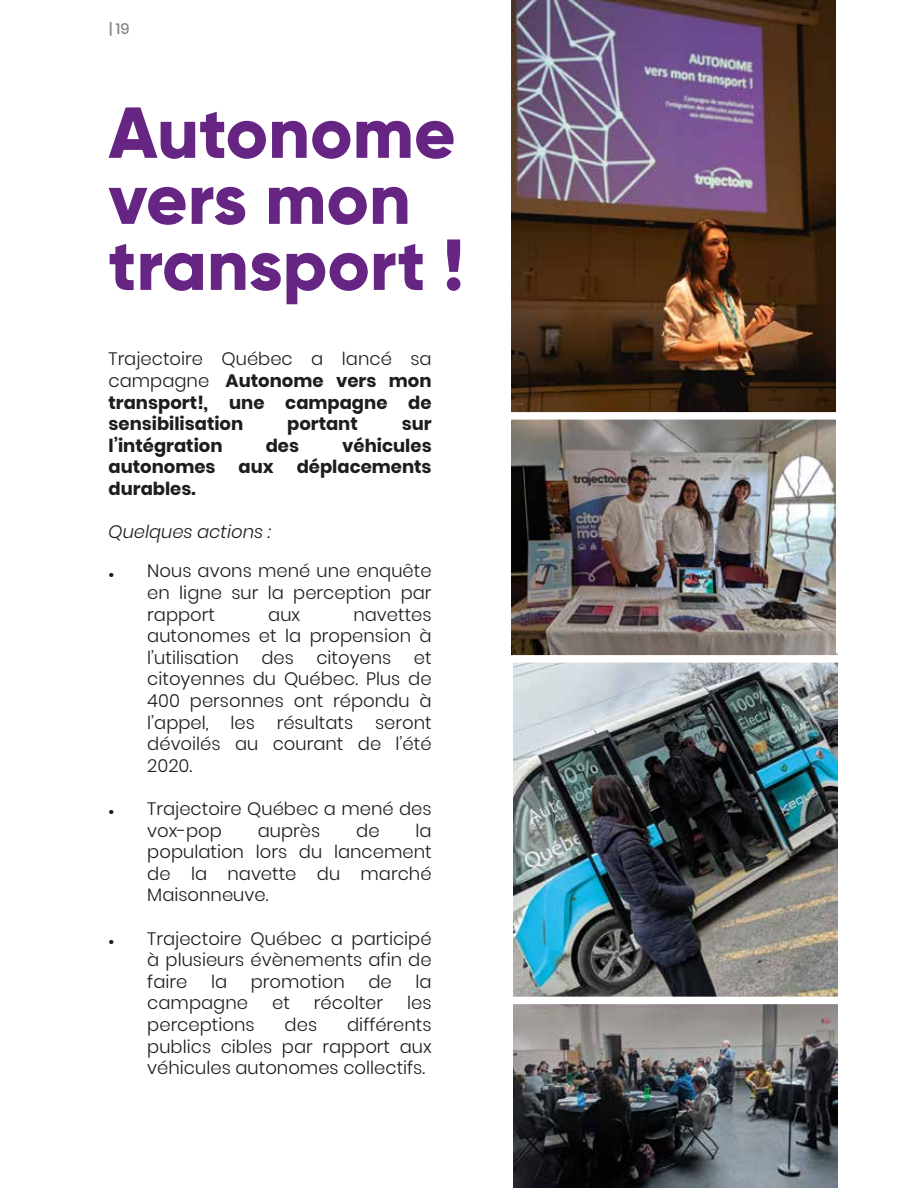
<style>
.page{position:relative;width:918px;height:1188px;background:#fff}
.page>*{position:absolute;margin:0;border:0;box-sizing:border-box;transform-origin:0 0}
.t1{font:800 72px/66px "Gilroy";color:#662483}
.t2{font:300 18px/21.6px "Poppins";color:#1d1d1b;text-align:justify}
.t3{font:700 18px/21.6px "Poppins";color:#1d1d1b;text-align:justify}
.t4{font:italic 300 18px "Poppins";color:#1d1d1b}
.t5{font:500 15px "Poppins";color:#878787}
.s1{font-weight:300}
</style>
<div class="page">
<img style="left:512px;top:0;width:324px;height:655px">
<img style="left:513px;top:1004px;width:324px;height:184px">
<img style="left:513px;top:653px;width:324px;height:344px">
<div style="left:497px;top:655px;width:364px;height:8px;background:#fff"></div>
<div style="left:503px;top:412px;width:364px;height:8px;background:#fff"></div>
<p class="t5" style="left:109px;top:20px;width:22px">| 19</p>
<h1 class="t1" style="left:109px;top:99px;width:357px">Autonome vers mon transport !</h1>
<p class="t3" style="left:109px;top:348px;width:325px"><span class="s1">Trajectoire Québec a lancé sa campagne</span> Autonome vers mon transport!, une campagne de sensibilisation</p>
<p class="t3" style="left:287px;top:413px;width:72px">portant</p>
<p class="t3" style="left:402px;top:413px;width:31px">sur</p>
<p class="t3" style="left:109px;top:435px;width:115px">l’intégration</p>
<p class="t3" style="left:266px;top:435px;width:35px">des</p>
<p class="t3" style="left:342px;top:435px;width:91px">véhicules</p>
<p class="t3" style="left:109px;top:456px;width:109px">autonomes</p>
<p class="t3" style="left:239px;top:456px;width:37px">aux</p>
<p class="t3" style="left:297px;top:456px;width:136px">déplacements</p>
<p class="t3" style="left:109px;top:478px;width:89px">durables.</p>
<p class="t4" style="left:109px;top:522px;width:164px">Quelques actions :</p>
<p class="t2" style="left:109px;top:564px;width:7px">•</p>
<p class="t2" style="left:109px;top:801px;width:7px">•</p>
<p class="t2" style="left:109px;top:931px;width:7px">•</p>
<p class="t2" style="left:147px;top:560px;width:286px">Nous avons mené une enquête en ligne sur la perception par rapport</p>
<p class="t2" style="left:147px;top:604px;width:286px;text-indent:206px">navettes autonomes et la propension à l’utilisation des</p>
<p class="t2" style="left:268px;top:604px;width:33px">aux</p>
<p class="t2" style="left:316px;top:647px;width:77px">citoyens</p>
<p class="t2" style="left:147px;top:647px;width:286px;text-indent:267px">et citoyennes du Québec. Plus de 400 personnes ont répondu à l’appel, les résultats seront dévoilés au courant de l’été 2020.</p>
<p class="t2" style="left:147px;top:798px;width:286px">Trajectoire Québec a mené des vox-pop</p>
<p class="t2" style="left:258px;top:820px;width:64px">auprès</p>
<p class="t2" style="left:356px;top:820px;width:25px">de</p>
<p class="t2" style="left:147px;top:820px;width:286px;text-indent:268px">la population lors du lancement de la navette du marché Maisonneuve.</p>
<p class="t2" style="left:147px;top:928px;width:286px">Trajectoire Québec a participé à plusieurs évènements afin de faire</p>
<p class="t2" style="left:211px;top:971px;width:18px">la</p>
<p class="t2" style="left:251px;top:971px;width:95px">promotion</p>
<p class="t2" style="left:368px;top:971px;width:25px">de</p>
<p class="t2" style="left:416px;top:971px;width:18px">la</p>
<p class="t2" style="left:147px;top:992px;width:102px">campagne</p>
<p class="t2" style="left:272px;top:992px;width:19px">et</p>
<p class="t2" style="left:314px;top:992px;width:71px">récolter</p>
<p class="t2" style="left:407px;top:992px;width:26px">les</p>
<p class="t2" style="left:147px;top:1014px;width:109px">perceptions</p>
<p class="t2" style="left:285px;top:1014px;width:34px">des</p>
<p class="t2" style="left:147px;top:1014px;width:286px;text-indent:200px">différents publics cibles par rapport aux véhicules autonomes collectifs.</p>
</div>
